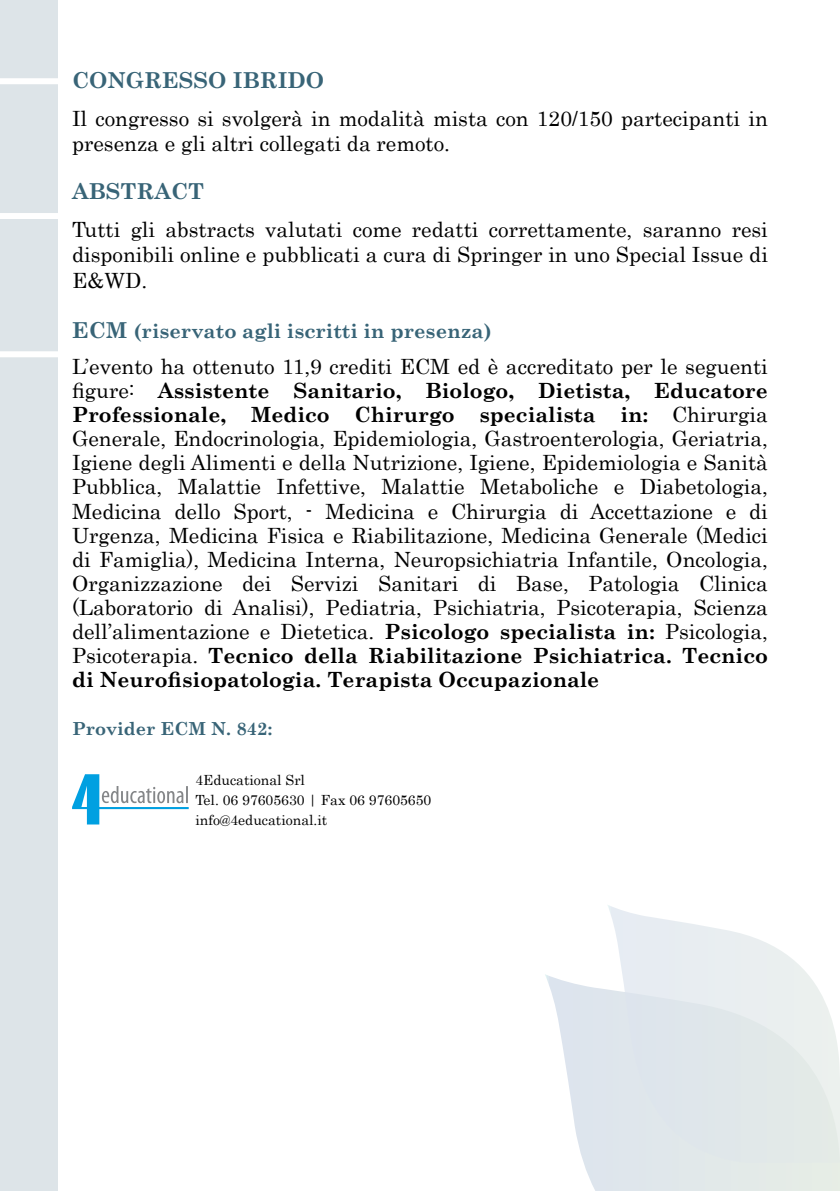
<style>
.page{position:relative;width:840px;height:1191px;background:#fff}
.page>*{position:absolute;margin:0;border:0;box-sizing:border-box;transform-origin:0 0}
.t1{font:700 22px "Century Schoolbook";color:#386477}
.t2{font:21px/24px "Century";color:#000;text-align:justify}
.t3{font:700 21px/24px "Century Schoolbook";color:#000}
.t4{font:700 20px "Century Schoolbook";color:#386477}
.t5{font:700 18px "Century Schoolbook";color:#386477}
.t6{font:14px/20px "Century";color:#000}
.s1{font-size:22px}
.s2{font-family:"Century";font-weight:400}
.s3{font-family:"Century Schoolbook";font-weight:700}
</style>
<div class="page">
<div style="left:0;top:0;width:58px;height:1191px;background:#dde4e8"></div>
<div style="left:0;top:213px;width:66px;height:6px;background:#fff"></div>
<div style="left:0;top:78px;width:66px;height:6px;background:#fff"></div>
<div style="left:0;top:351px;width:66px;height:6px;background:#fff"></div>
<svg style="left:72px;top:774px;width:117px;height:50px"></svg>
<svg style="left:545px;top:974px;width:294px;height:217px"></svg>
<svg style="left:607px;top:905px;width:232px;height:257px"></svg>
<p class="t1" style="left:72px;top:63px;width:36px">CONGRE</p>
<p class="t1" style="left:179px;top:63px;width:145px">SSO IBRIDO</p>
<p class="t2" style="left:72px;top:104px;width:697px;line-height:25px">Il congresso si svolgerà in modalità mista con 120/150 partecipanti in presenza e gli altri collegati da remoto.</p>
<p class="t1" style="left:72px;top:174px;width:67px">ABSTRA</p>
<p class="t1" style="left:171px;top:174px;width:33px">CT</p>
<p class="t2" style="left:72px;top:215px;width:697px;line-height:25.4px">Tutti gli abstracts valutati come redatti correttamente, saranno resi disponibili online e pubblicati a cura di Springer in uno Special Issue di E&amp;WD.</p>
<p class="t4" style="left:72px;top:316px;width:421px"><span class="s1">ECM</span> (riservato agli iscritti in presenza)</p>
<p class="t2" style="left:72px;top:353px;width:696px">L’evento ha ottenuto 11,9 crediti ECM ed è accreditato per le seguenti</p>
<p class="t3" style="left:72px;top:378px;width:697px"><span class="s2">figure:</span> Assistente Sanitario, Biologo, Dietista, Educatore<br>Professionale, Medico Chirurgo specialista in: <span class="s2">Chirurgia</span></p>
<p class="t2" style="left:72px;top:425px;width:697px">Generale, Endocrinologia, Epidemiologia, Gastroenterologia, Geriatria, Igiene degli Alimenti e della Nutrizione, Igiene, Epidemiologia e Sanità Pubblica, Malattie Infettive, Malattie Metaboliche e Diabetologia, Medicina dello Sport, - Medicina e Chirurgia di Accettazione e di Urgenza, Medicina Fisica e Riabilitazione, Medicina Generale (Medici di Famiglia), Medicina Interna, Neuropsichiatria Infantile, Oncologia, Organizzazione dei Servizi Sanitari di Base, Patologia Clinica (Laboratorio di Analisi), Pediatria, Psichiatria, Psicoterapia, Scienza dell’alimentazione e Dietetica. <span class="s3">Psicologo specialista in:</span> Psicologia,</p>
<p class="t3" style="left:72px;top:642px;width:697px"><span class="s2">Psicoterapia.</span> Tecnico della Riabilitazione Psichiatrica. Tecnico di Neurofisiopatologia. Terapista Occupazionale</p>
<p class="t5" style="left:72px;top:714px;width:202px">Provider ECM N. 842:</p>
<p class="t6" style="left:195px;top:768px;width:237px">4Educational Srl<br>Tel. 06 97605630 | Fax 06 97605650 info@4educational.it</p>
</div>
